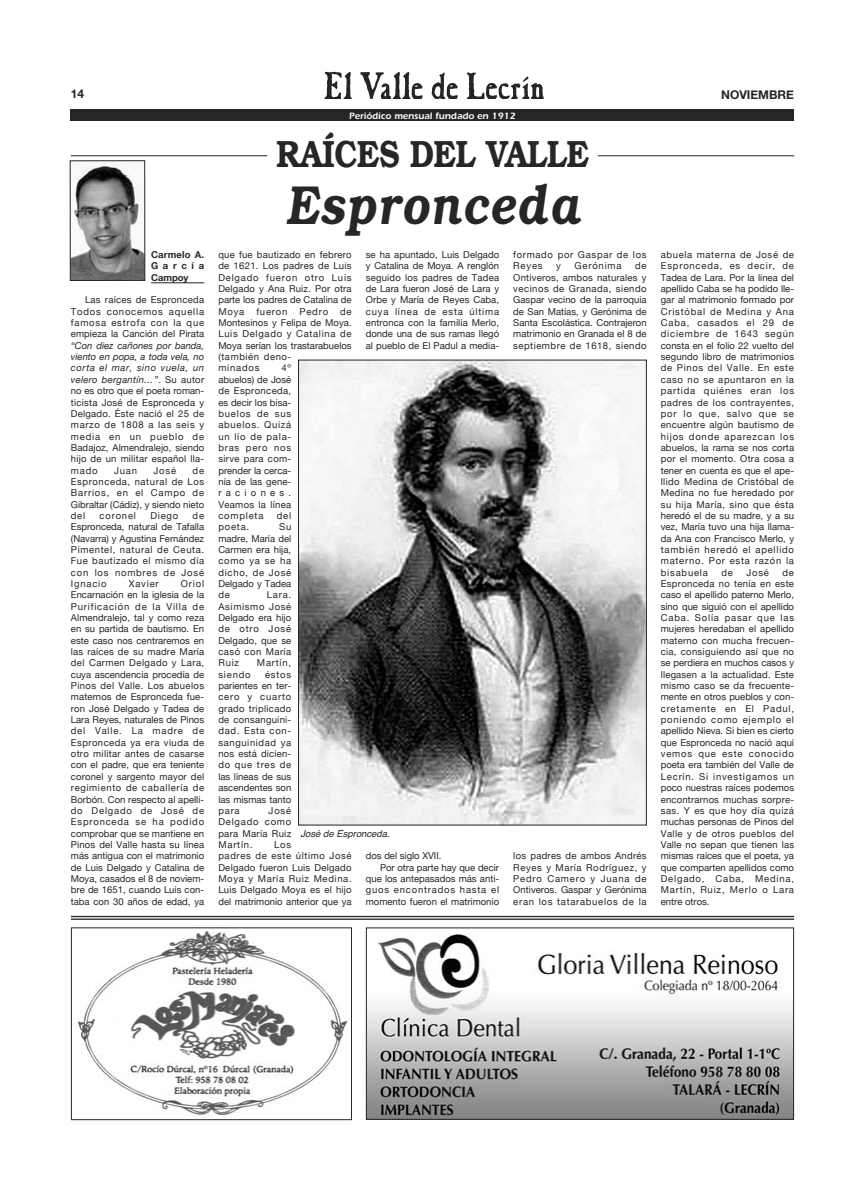
<style>
.page{position:relative;width:865px;height:1191px;background:#fff}
.page>*{position:absolute;margin:0;border:0;box-sizing:border-box;transform-origin:0 0}
.t1{font:italic 600 55px "Bookman";letter-spacing:.05em;color:#272526;scale:.81 1}
.t2{font:600 38px "Bookman";color:#272526;scale:.81 1}
.t3{font:700 12px "Helvetica Neue";color:#272526}
.t4{font:9.5px/11.3px "Helvetica Neue";letter-spacing:.025em;color:#272526;text-align:justify}
.t5{font:9.5px/11.3px "Helvetica Neue";letter-spacing:.005em;color:#272526}
.t6{font:9.5px "Helvetica Neue";color:#272526}
.t7{font:9.5px "Helvetica Neue";letter-spacing:.085em;color:#272526}
.t8{font:600 9.5px "Itc Eras";color:#fff}
.t9{font:9.5px/11.3px "Helvetica Neue";letter-spacing:.07em;color:#272526}
.t10{font:700 9.5px/11.3px "Helvetica Neue";letter-spacing:.02em;color:#272526;text-align:justify}
.t11{font:italic 9.5px "Helvetica";color:#272526}
.s1{font-style:italic}
</style>
<div class="page">
<svg style="left:324px;top:72px;width:28px;height:26px"></svg>
<svg style="left:431px;top:73px;width:27px;height:25px"></svg>
<svg style="left:467px;top:72px;width:77px;height:26px"></svg>
<svg style="left:360px;top:72px;width:63px;height:26px"></svg>
<div style="left:71px;top:110px;width:723px;height:11px;background:#272526"></div>
<hr style="left:71px;top:918px;width:723px;height:1px;background:#272526">
<hr style="left:71px;top:915px;width:723px;height:2px;background:#272526">
<img style="left:368px;top:934px;width:424px;height:183px">
<div style="left:366px;top:927px;width:428px;height:192px;border:1px solid #272526"></div>
<img style="left:77px;top:930px;width:271px;height:185px">
<div style="left:71px;top:927px;width:281px;height:193px;border:1px solid #272526"></div>
<hr style="left:151px;top:283px;width:53px;height:1px;background:#272526">
<img style="left:72px;top:162px;width:71px;height:117px">
<div style="left:70px;top:160px;width:75px;height:121px;border:1px solid #272526"></div>
<hr style="left:71px;top:155px;width:196px;height:1px;background:#272526">
<hr style="left:597px;top:155px;width:197px;height:1px;background:#272526">
<img style="left:300px;top:362px;width:344px;height:461px">
<p class="t3" style="left:71px;top:86px;width:15px">14</p>
<p class="t3" style="left:721px;top:88px;width:74px">NOVIEMBRE</p>
<p class="t8" style="left:349px;top:113px;width:168px">Periódico mensual fundado en 1912</p>
<p class="t10" style="left:151px;top:249px;width:55px">Carmelo A.<br>García Campoy</p>
<p class="t4" style="left:71px;top:294px;width:135px;text-indent:14px">Las raíces de Espronceda Todos conocemos aquella famosa estrofa con la que empieza la Canción del Pirata</p>
<p class="t4" style="left:71px;top:340px;width:135px"><span class="s1">“Con diez cañones por banda, viento en popa, a toda vela, no corta el mar, sino vuela, un velero bergantín…”</span>. Su autor no es otro que el poeta roman&shy;ticista José de Espronceda y Delgado. Éste nació el 25 de marzo de 1808 a las seis y media en un pueblo de Badajoz, Almendralejo, siendo hijo de un militar español lla&shy;mado</p>
<p class="t4" style="left:114px;top:464px;width:24px">Juan</p>
<p class="t4" style="left:153px;top:464px;width:24px">José</p>
<p class="t4" style="left:71px;top:464px;width:135px;text-indent:122px">de Espronceda, natural de Los Barrios, en el Campo de Gibraltar (Cádiz), y siendo nieto del</p>
<p class="t4" style="left:71px;top:510px;width:135px;text-indent:122px">de Espronceda, natural de Tafalla (Navarra) y Agustina Fernández Pimentel, natural de Ceuta.<br>Fue bautizado el mismo día con los nombres de José Ignacio</p>
<p class="t7" style="left:100px;top:510px;width:38px">coronel</p>
<p class="t4" style="left:150px;top:510px;width:29px">Diego</p>
<p class="t4" style="left:71px;top:578px;width:135px;text-indent:110px">Oriol Encarnación en la iglesia de la Purificación de la Villa de Almendralejo, tal y como reza en su partida de bautismo. En este caso nos centraremos en las raíces de su madre María del Carmen Delgado y Lara, cuya ascendencia procedía de Pinos del Valle. Los abuelos maternos de Espronceda fue&shy;ron José Delgado y Tadea de Lara Reyes, naturales de Pinos del Valle. La madre de Espronceda ya era viuda de otro militar antes de casarse con el padre, que era teniente coronel y sargento mayor del regimiento de caballería de Borbón. Con respecto al apelli&shy;do Delgado de José de Espronceda se ha podido comprobar que se mantiene en Pinos del Valle hasta su línea más antigua con el matrimonio de Luis Delgado y Catalina de Moya, casados el 8 de noviem&shy;bre de 1651, cuando Luis con&shy;taba con 30 años de edad, ya</p>
<p class="t4" style="left:129px;top:578px;width:31px">Xavier</p>
<h2 class="t2" style="left:276px;top:139px;width:387px">RAÍCES DEL VALLE</h2>
<h1 class="t1" style="left:286px;top:184px;width:363px">Espronceda</h1>
<p class="t4" style="left:218px;top:249px;width:135px">que fue bautizado en febrero de 1621. Los padres de Luis Delgado fueron otro Luis Delgado y Ana Ruiz. Por otra parte los padres de Catalina de Moya</p>
<p class="t4" style="left:256px;top:305px;width:33px">fueron</p>
<p class="t4" style="left:299px;top:305px;width:30px">Pedro</p>
<p class="t5" style="left:218px;top:305px;width:135px;text-indent:122px">de<br>Montesinos y Felipa de Moya.<br>Luis Delgado y Catalina de<br>Moya serían los trastarabuelos (también deno-<br>minados</p>
<p class="t4" style="left:218px;top:362px;width:74px;text-indent:63px">4º abuelos) de José de Espronceda, es decir los bisa&shy;buelos de sus abuelos. Quizá un lío de pala&shy;bras pero nos sirve para com&shy;prender la cerca&shy;nía de las gene&shy;raciones.<br>Veamos la línea completa</p>
<p class="t4" style="left:277px;top:510px;width:16px">del</p>
<p class="t4" style="left:218px;top:521px;width:74px;text-indent:61px">Su madre, María del Carmen era hija, como ya se ha dicho, de José Delgado y Tadea de</p>
<p class="t4" style="left:218px;top:521px;width:32px">poeta.</p>
<p class="t4" style="left:218px;top:589px;width:74px;text-indent:48px">Lara.<br>Asimismo José Delgado era hijo de otro José Delgado, que se casó con María Ruiz</p>
<p class="t4" style="left:257px;top:657px;width:36px">Martín,</p>
<p class="t4" style="left:366px;top:249px;width:135px">se ha apuntado, Luis Delgado y Catalina de Moya. A renglón seguido los padres de Tadea de Lara fueron José de Lara y Orbe y María de Reyes Caba, cuya línea de esta última entronca con la familia Merlo, donde una de sus ramas llegó al pueblo de El Padul a media-</p>
<p class="t4" style="left:218px;top:668px;width:74px;text-indent:47px">éstos parientes en ter&shy;cero y cuarto grado triplicado de consanguini&shy;dad. Esta con&shy;sanguinidad ya nos está dicien&shy;do que tres de las líneas de sus ascendentes son las mismas tanto para</p>
<p class="t4" style="left:218px;top:668px;width:34px">siendo</p>
<p class="t4" style="left:218px;top:804px;width:74px;text-indent:50px">José Delgado como para María Ruiz Martín.</p>
<p class="t11" style="left:300px;top:829px;width:91px">José de Espronceda.</p>
<p class="t4" style="left:218px;top:838px;width:135px;text-align:center">Los<br>padres de este último José<br>Delgado fueron Luis Delgado<br>Moya y María Ruiz Medina.<br>Luis Delgado Moya es el hijo del matrimonio anterior que ya</p>
<p class="t6" style="left:366px;top:850px;width:77px">dos del siglo XVII.</p>
<p class="t6" style="left:380px;top:861px;width:121px">Por otra parte hay que decir</p>
<p class="t6" style="left:366px;top:873px;width:135px">que los antepasados más anti-</p>
<p class="t7" style="left:366px;top:884px;width:135px">guos encontrados hasta el</p>
<p class="t6" style="left:366px;top:895px;width:135px">momento fueron el matrimonio</p>
<p class="t9" style="left:513px;top:249px;width:135px">formado por Gaspar de los<br>Reyes</p>
<p class="t4" style="left:556px;top:260px;width:6px">y</p>
<p class="t7" style="left:574px;top:260px;width:49px">Gerónima</p>
<p class="t4" style="left:513px;top:260px;width:135px;text-indent:122px">de Ontiveros, ambos naturales y vecinos de Granada, siendo Gaspar vecino de la parroquia de San Matías, y Gerónima de Santa Escolástica. Contrajeron matrimonio en Granada el 8 de septiembre de 1618, siendo</p>
<p class="t4" style="left:513px;top:850px;width:135px">los padres de ambos Andrés Reyes y María Rodríguez, y Pedro Camero y Juana de Ontiveros. Gaspar y Gerónima eran los tatarabuelos de la</p>
<p class="t4" style="left:660px;top:249px;width:135px">abuela materna de José de Espronceda, es decir, de Tadea de Lara. Por la línea del apellido Caba se ha podido lle&shy;gar al matrimonio formado por Cristóbal de Medina y Ana Caba, casados el 29 de diciembre de 1643 según consta en el folio 22 vuelto del segundo libro de matrimonios de Pinos del Valle. En este caso no se apuntaron en la partida quiénes eran los padres de los contrayentes, por lo que, salvo que se encuentre algún bautismo de hijos donde aparezcan los abuelos, la rama se nos corta por el momento. Otra cosa a tener en cuenta es que el ape&shy;llido Medina de Cristóbal de Medina no fue heredado por su hija María, sino que ésta heredó el de su madre, y a su vez, María tuvo una hija llama&shy;da Ana con Francisco Merlo, y también heredó el apellido materno. Por esta razón la bisabuela</p>
<p class="t4" style="left:721px;top:566px;width:13px">de</p>
<p class="t4" style="left:746px;top:566px;width:24px">José</p>
<p class="t4" style="left:660px;top:566px;width:135px;text-indent:122px">de Espronceda no tenía en este caso el apellido paterno Merlo, sino que siguió con el apellido Caba. Solía pasar que las mujeres heredaban el apellido materno con mucha frecuen&shy;cia, consiguiendo así que no se perdiera en muchos casos y llegasen a la actualidad. Este mismo caso se da frecuente&shy;mente en otros pueblos y con&shy;cretamente en El Padul, poniendo como ejemplo el apellido Nieva. Si bien es cierto que Espronceda no nació aquí vemos que este conocido poeta era también del Valle de Lecrín. Si investigamos un poco nuestras raíces podemos encontrarnos muchas sorpre&shy;sas. Y es que hoy día quizá muchas personas de Pinos del Valle y de otros pueblos del Valle no sepan que tienen las mismas raíces que el poeta, ya que comparten apellidos como Delgado, Caba, Medina, Martín, Ruiz, Merlo o Lara entre otros.</p>
</div>
